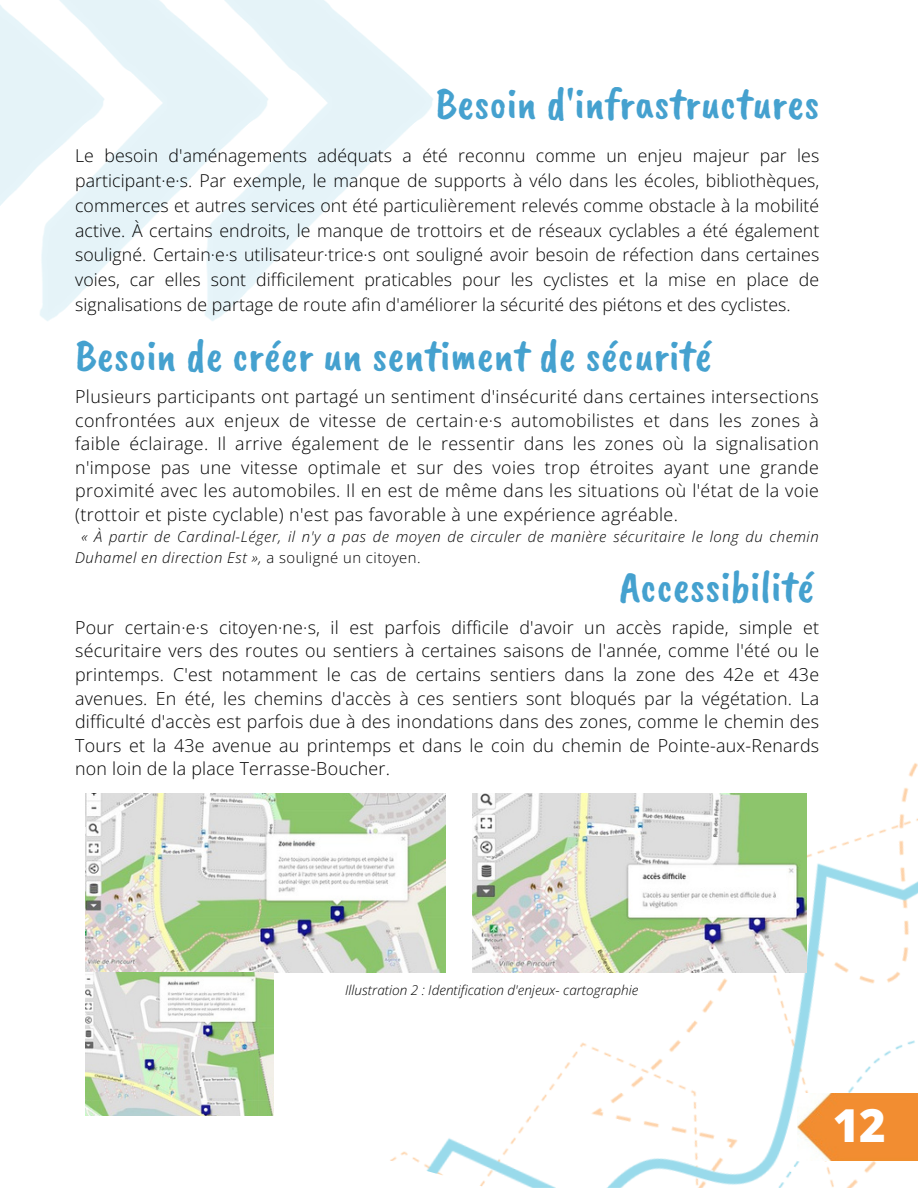
<style>
.page{position:relative;width:918px;height:1188px;background:#fff}
.page>*{position:absolute;margin:0;border:0;box-sizing:border-box;transform-origin:0 0}
.t1{font:800 45.45px "Open Sans";color:#fff}
.t2{font:45px "Caveat Brush";color:#45a1cf}
.t3{font:300 17.85px/23.7px "Open Sans";letter-spacing:.02em;color:#000;text-align:justify}
.t4{font:300 17.7px/24.8px "Open Sans";letter-spacing:.005em;color:#000;text-align:justify}
.t5{font:italic 300 14.85px/20.2px "Open Sans";letter-spacing:.035em;color:#000}
.t6{font:italic 300 13.5px "Open Sans";color:#000}
.s1{font-style:normal}
</style>
<div class="page">
<img style="left:378px;top:763px;width:540px;height:425px">
<img style="left:0;top:0;width:433px;height:321px">
<img style="left:798px;top:1094px;width:120px;height:66px">
<img style="left:85px;top:794px;width:360px;height:178px">
<img style="left:473px;top:794px;width:334px;height:178px">
<img style="left:85px;top:973px;width:188px;height:143px">
<p class="t2" style="left:435px;top:75px;width:386px">Besoin d'infrastructures</p>
<p class="t4" style="left:75px;top:143px;width:746px">Le besoin d'aménagements adéquats a été reconnu comme un enjeu majeur par les participant·e·s. Par exemple, le manque de supports à vélo dans les écoles, bibliothèques, commerces et autres services ont été particulièrement relevés comme obstacle à la mobilité active. À certains endroits, le manque de trottoirs et de réseaux cyclables a été également souligné. Certain·e·s utilisateur·trice·s ont souligné avoir besoin de réfection dans certaines voies, car elles sont difficilement praticables pour les cyclistes et la mise en place de signalisations de partage de route afin d'améliorer la sécurité des piétons et des cyclistes.</p>
<p class="t2" style="left:75px;top:327px;width:638px">Besoin de créer un sentiment de sécurité</p>
<p class="t3" style="left:75px;top:384px;width:745px">Plusieurs participants ont partagé un sentiment d'insécurité dans certaines intersections confrontées aux enjeux de vitesse de certain·e·s automobilistes et dans les zones à faible éclairage. Il arrive également de le ressentir dans les zones où la signalisation n'impose pas une vitesse optimale et sur des voies trop étroites ayant une grande proximité avec les automobiles. Il en est de même dans les situations où l'état de la voie (trottoir et piste cyclable) n'est pas favorable à une expérience agréable.</p>
<p class="t5" style="left:75px;top:527px;width:745px;text-indent:6px">« À partir de Cardinal-Léger, il n'y a pas de moyen de circuler de manière sécuritaire le long du chemin<br>Duhamel en direction Est », <span class="s1">a souligné un citoyen.</span></p>
<p class="t2" style="left:620px;top:558px;width:196px">Accessibilité</p>
<p class="t3" style="left:75px;top:615px;width:746px">Pour certain·e·s citoyen·ne·s, il est parfois difficile d'avoir un accès rapide, simple et sécuritaire vers des routes ou sentiers à certaines saisons de l'année, comme l'été ou le printemps. C'est notamment le cas de certains sentiers dans la zone des 42e et 43e avenues. En été, les chemins d'accès à ces sentiers sont bloqués par la végétation. La difficulté d'accès est parfois due à des inondations dans des zones, comme le chemin des Tours et la 43e avenue au printemps et dans le coin du chemin de Pointe-aux-Renards non loin de la place Terrasse-Boucher.</p>
<p class="t6" style="left:345px;top:980px;width:295px">Illustration 2 : Identification d'enjeux- cartographie</p>
<p class="t1" style="left:833px;top:1093px;width:55px">12</p>
</div>
